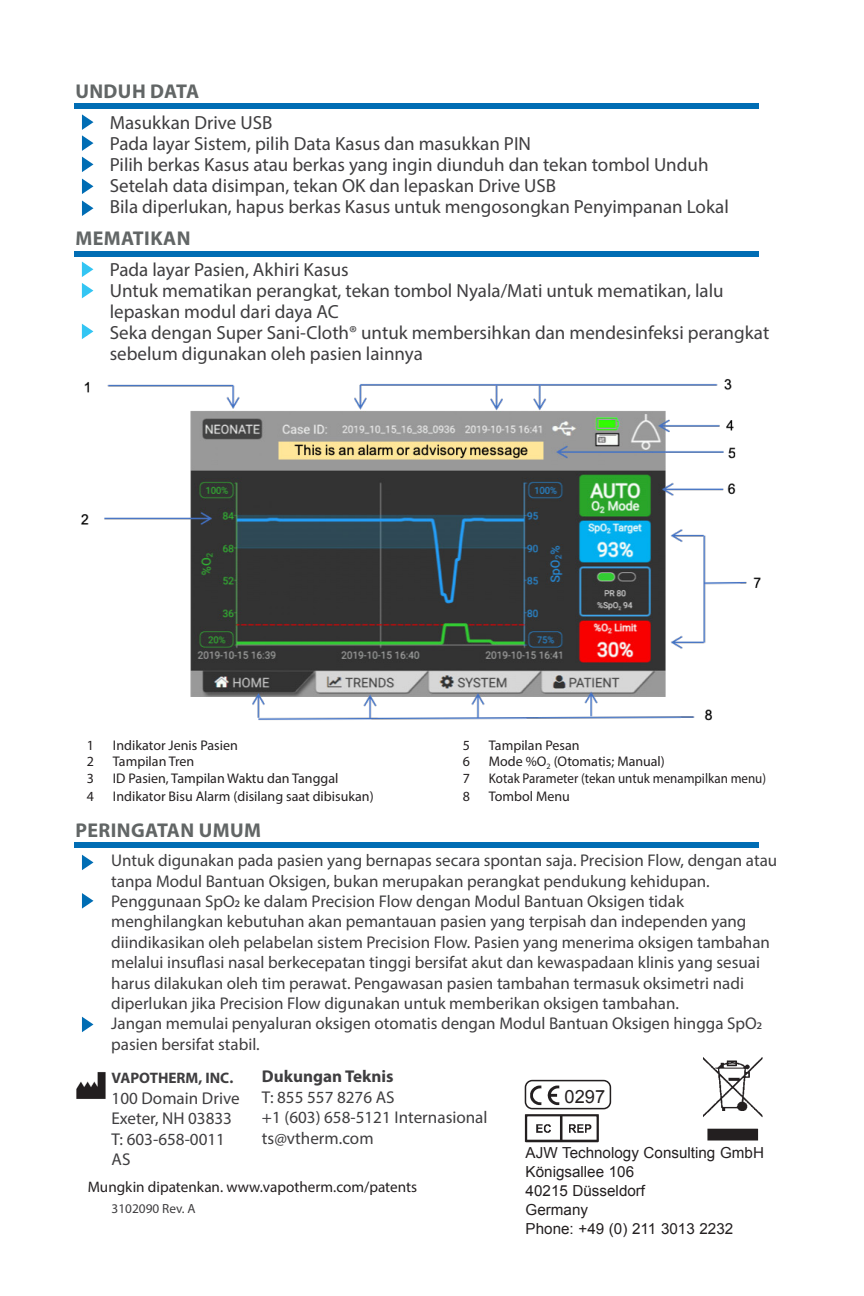
<style>
.page{position:relative;width:864px;height:1296px;background:#fff}
.page>*{position:absolute;margin:0;border:0;box-sizing:border-box;transform-origin:0 0}
.t1{font:700 20px "Myriad Pro";letter-spacing:.02em;color:#626666}
.t2{font:19px/21px "Myriad Pro";color:#3f3e40}
.t3{font:18.2px "Arial";color:#231f20}
.t4{font:17.2px/20.6px "Myriad Pro";color:#3f3e40}
.t5{font:700 17.2px "Myriad Pro";color:#3f3e40}
.t6{font:17px/20.4px "Myriad Pro";color:#3f3e40}
.t7{font:15.2px "Arial";color:#231f20}
.t8{font:15.2px "Myriad Pro";color:#231f20}
.t9{font:700 15.2px "Myriad Pro";color:#3f3e40}
.t10{font:14px "Myriad Pro";color:#231f20}
.t11{font:14px "Myriad Pro";color:#231f20;scale:.93 1}
.t12{font:13.4px "Myriad Pro";color:#3f3e40}
</style>
<div class="page">
<img style="left:524px;top:1105px;width:87px;height:38px">
<img style="left:703px;top:1057px;width:60px;height:84px">
<img style="left:524px;top:1079px;width:39px;height:31px">
<div style="left:525px;top:1080px;width:86px;height:29px;border:2px solid #231f20;border-radius:7px"></div>
<div style="left:74px;top:251px;width:685px;height:5px;background:#006db4"></div>
<div style="left:74px;top:843px;width:685px;height:5px;background:#006db4"></div>
<svg style="left:82px;top:893px;width:11px;height:16px"></svg>
<svg style="left:82px;top:855px;width:11px;height:15px"></svg>
<svg style="left:82px;top:1017px;width:11px;height:15px"></svg>
<svg style="left:82px;top:262px;width:11px;height:15px"></svg>
<svg style="left:82px;top:283px;width:11px;height:15px"></svg>
<svg style="left:82px;top:324px;width:11px;height:15px"></svg>
<div style="left:74px;top:104px;width:685px;height:5px;background:#006db4"></div>
<svg style="left:82px;top:200px;width:11px;height:16px"></svg>
<svg style="left:82px;top:179px;width:11px;height:15px"></svg>
<svg style="left:82px;top:157px;width:11px;height:15px"></svg>
<svg style="left:82px;top:114px;width:11px;height:37px"></svg>
<img style="left:81px;top:379px;width:680px;height:342px">
<img style="left:76px;top:1072px;width:30px;height:27px">
<p class="t1" style="left:75px;top:78px;width:125px">UNDUH DATA</p>
<p class="t2" style="left:83px;top:111px;width:191px">• Masukkan Drive USB</p>
<p class="t2" style="left:83px;top:132px;width:450px">• Pada layar Sistem, pilih Data Kasus dan masukkan PIN</p>
<p class="t2" style="left:83px;top:153px;width:627px">• Pilih berkas Kasus atau berkas yang ingin diunduh dan tekan tombol Unduh</p>
<p class="t2" style="left:83px;top:174px;width:475px">• Setelah data disimpan, tekan OK dan lepaskan Drive USB</p>
<p class="t2" style="left:83px;top:195px;width:648px">• Bila diperlukan, hapus berkas Kasus untuk mengosongkan Penyimpanan Lokal</p>
<p class="t1" style="left:75px;top:225px;width:117px">MEMATIKAN</p>
<p class="t2" style="left:83px;top:259px;width:268px">• Pada layar Pasien, Akhiri Kasus</p>
<p class="t2" style="left:110px;top:280px;width:615px;text-indent:-27px">• Untuk mematikan perangkat, tekan tombol Nyala/Mati untuk mematikan, lalu lepaskan modul dari daya AC</p>
<p class="t2" style="left:110px;top:322px;width:661px;text-indent:-27px">• Seka dengan Super Sani-Cloth® untuk membersihkan dan mendesinfeksi perangkat sebelum digunakan oleh pasien lainnya</p>
<p class="t10" style="left:87px;top:736px;width:9px">1</p>
<p class="t10" style="left:113px;top:736px;width:126px">Indikator Jenis Pasien</p>
<p class="t10" style="left:463px;top:736px;width:9px">5</p>
<p class="t10" style="left:489px;top:736px;width:92px">Tampilan Pesan</p>
<p class="t10" style="left:87px;top:753px;width:9px">2</p>
<p class="t10" style="left:113px;top:753px;width:83px">Tampilan Tren</p>
<p class="t10" style="left:463px;top:753px;width:9px">6</p>
<p class="t10" style="left:489px;top:753px;width:178px">Mode %O<sub>2</sub> (Otomatis; Manual)</p>
<p class="t10" style="left:87px;top:770px;width:9px">3</p>
<p class="t10" style="left:113px;top:770px;width:227px">ID Pasien, Tampilan Waktu dan Tanggal</p>
<p class="t10" style="left:463px;top:770px;width:9px">7</p>
<p class="t11" style="left:489px;top:770px;width:300px">Kotak Parameter (tekan untuk menampilkan menu)</p>
<p class="t10" style="left:87px;top:788px;width:9px">4</p>
<p class="t10" style="left:113px;top:788px;width:262px">Indikator Bisu Alarm (disilang saat dibisukan)</p>
<p class="t10" style="left:463px;top:788px;width:9px">8</p>
<p class="t10" style="left:489px;top:788px;width:83px">Tombol Menu</p>
<p class="t1" style="left:75px;top:817px;width:187px">PERINGATAN UMUM</p>
<p class="t6" style="left:111px;top:850px;width:668px;text-indent:-27px">• Untuk digunakan pada pasien yang bernapas secara spontan saja. Precision Flow, dengan atau tanpa Modul Bantuan Oksigen, bukan merupakan perangkat pendukung kehidupan.</p>
<p class="t6" style="left:111px;top:891px;width:660px;text-indent:-27px">• Penggunaan SpO2 ke dalam Precision Flow dengan Modul Bantuan Oksigen tidak menghilangkan kebutuhan akan pemantauan pasien yang terpisah dan independen yang diindikasikan oleh pelabelan sistem Precision Flow. Pasien yang menerima oksigen tambahan melalui insuflasi nasal berkecepatan tinggi bersifat akut dan kewaspadaan klinis yang sesuai harus dilakukan oleh tim perawat. Pengawasan pasien tambahan termasuk oksimetri nadi diperlukan jika Precision Flow digunakan untuk memberikan oksigen tambahan.</p>
<p class="t6" style="left:111px;top:1013px;width:652px;text-indent:-27px">• Jangan memulai penyaluran oksigen otomatis dengan Modul Bantuan Oksigen hingga SpO2 pasien bersifat stabil.</p>
<p class="t5" style="left:262px;top:1065px;width:133px">Dukungan Teknis</p>
<p class="t4" style="left:262px;top:1086px;width:134px">T: 855 557 8276 AS</p>
<p class="t4" style="left:262px;top:1107px;width:227px">+1 (603) 658-5121 Internasional</p>
<p class="t4" style="left:262px;top:1127px;width:113px">ts@vtherm.com</p>
<p class="t9" style="left:112px;top:1068px;width:123px">VAPOTHERM, INC.</p>
<p class="t4" style="left:112px;top:1087px;width:130px">100 Domain Drive<br>Exeter, NH 03833<br>T: 603-658-0011</p>
<p class="t4" style="left:112px;top:1149px;width:20px">AS</p>
<p class="t12" style="left:112px;top:1200px;width:86px">3102090 Rev. A</p>
<p class="t8" style="left:88px;top:1178px;width:331px">Mungkin dipatenkan. www.vapotherm.com/patents</p>
<p class="t3" style="left:565px;top:1085px;width:42px">0297</p>
<p class="t7" style="left:526px;top:1143px;width:240px">AJW Technology Consulting GmbH</p>
<p class="t7" style="left:526px;top:1162px;width:110px">Königsallee 106</p>
<p class="t7" style="left:526px;top:1181px;width:121px">40215 Düsseldorf</p>
<p class="t7" style="left:526px;top:1200px;width:64px">Germany</p>
<p class="t7" style="left:526px;top:1219px;width:209px">Phone: +49 (0) 211 3013 2232</p>
</div>
